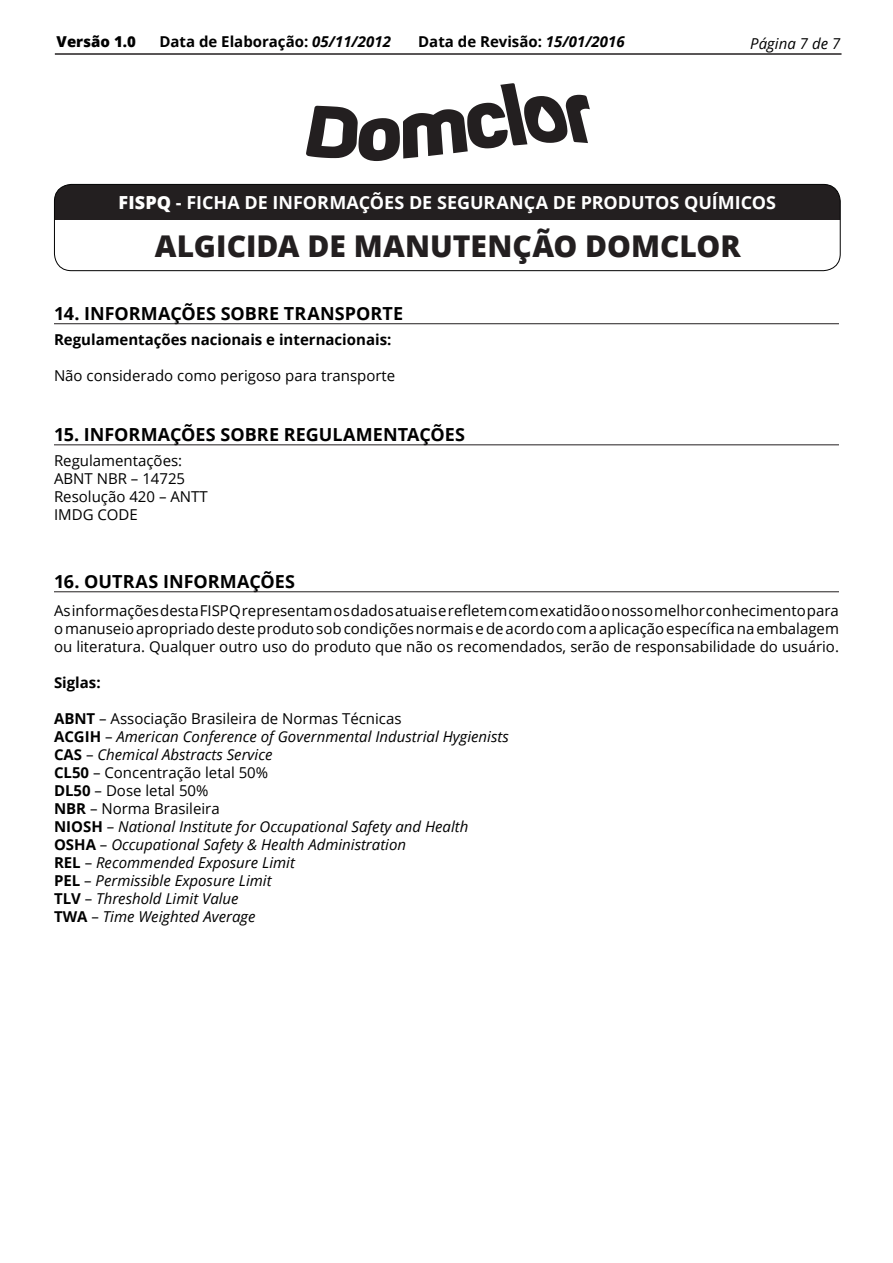
<style>
.page{position:relative;width:893px;height:1263px;background:#fff}
.page>*{position:absolute;margin:0;border:0;box-sizing:border-box;transform-origin:0 0}
.t1{font:800 30px "Open Sans";color:#231f20}
.t2{font:700 18px "Open Sans";color:#000}
.t3{font:700 18px "Open Sans";color:#fff}
.t4{font:italic 15px/18px "Open Sans";color:#000}
.t5{font:15px/18px "Open Sans";color:#000}
.t6{font:700 15px "Open Sans";color:#000}
.t7{font:800 15px "Open Sans";color:#000}
.s1{font-style:italic}
.s2{font-weight:800}
.s3{font-weight:700;font-style:normal}
.s4{font-style:normal}
</style>
<div class="page">
<div style="left:54px;top:184px;width:786px;height:36px;background:#231f20"></div>
<div style="left:54px;top:184px;width:787px;height:87px;border:1px solid #000;border-radius:17px"></div>
<svg style="left:306px;top:83px;width:284px;height:78px"></svg>
<hr style="left:55px;top:53px;width:786px;height:2px;background:#231f20">
<hr style="left:54px;top:323px;width:785px;height:1px;background:#231f20">
<hr style="left:54px;top:444px;width:785px;height:1px;background:#231f20">
<hr style="left:54px;top:591px;width:785px;height:1px;background:#231f20">
<p class="t7" style="left:57px;top:31px;width:81px">Versão 1.0</p>
<p class="t6" style="left:159px;top:31px;width:233px">Data de Elaboração: <span class="s1">05/11/2012</span></p>
<p class="t6" style="left:418px;top:31px;width:208px">Data de Revisão: <span class="s1">15/01/2016</span></p>
<p class="t4" style="left:750px;top:34px;width:92px">Página 7 de 7</p>
<p class="t3" style="left:119px;top:190px;width:659px"><span class="s2">FISPQ</span> - FICHA DE INFORMAÇÕES DE SEGURANÇA DE PRODUTOS QUÍMICOS</p>
<h1 class="t1" style="left:155px;top:223px;width:587px">ALGICIDA DE MANUTENÇÃO DOMCLOR</h1>
<p class="t2" style="left:54px;top:301px;width:351px">14. INFORMAÇÕES SOBRE TRANSPORTE</p>
<p class="t6" style="left:54px;top:329px;width:339px">Regulamentações nacionais e internacionais:</p>
<p class="t5" style="left:54px;top:366px;width:343px">Não considerado como perigoso para transporte</p>
<p class="t2" style="left:54px;top:422px;width:413px">15. INFORMAÇÕES SOBRE REGULAMENTAÇÕES</p>
<p class="t5" style="left:54px;top:451px;width:155px">Regulamentações:<br>ABNT NBR – 14725<br>Resolução 420 – ANTT<br>IMDG CODE</p>
<p class="t2" style="left:54px;top:569px;width:242px">16. OUTRAS INFORMAÇÕES</p>
<p class="t5" style="left:54px;top:601px;width:786px;text-align:justify">As informações desta FISPQ representam os dados atuais e refletem com exatidão o nosso melhor conhecimento para o manuseio apropriado deste produto sob condições normais e de acordo com a aplicação específica na embalagem ou literatura. Qualquer outro uso do produto que não os recomendados, serão de responsabilidade do usuário.</p>
<p class="t6" style="left:54px;top:672px;width:48px">Siglas:</p>
<p class="t4" style="left:54px;top:709px;width:456px"><span class="s3">ABNT</span> <span class="s4">– Associação Brasileira de Normas Técnicas<br></span><span class="s3">ACGIH</span> <span class="s4">–</span> American Conference of Governmental Industrial Hygienists <span class="s3">CAS</span> <span class="s4">–</span> Chemical Abstracts Service<br><span class="s3">CL50</span> <span class="s4">– Concentração letal 50%<br></span><span class="s3">DL50</span> <span class="s4">– Dose letal 50%<br></span><span class="s3">NBR</span> <span class="s4">– Norma Brasileira<br></span><span class="s3">NIOSH</span> <span class="s4">–</span> National Institute for Occupational Safety and Health <span class="s3">OSHA</span> <span class="s4">–</span> Occupational Safety &amp; Health Administration<br><span class="s3">REL</span> <span class="s4">–</span> Recommended Exposure Limit<br><span class="s3">PEL</span> <span class="s4">–</span> Permissible Exposure Limit<br><span class="s3">TLV</span> <span class="s4">–</span> Threshold Limit Value<br><span class="s3">TWA</span> <span class="s4">–</span> Time Weighted Average</p>
</div>
